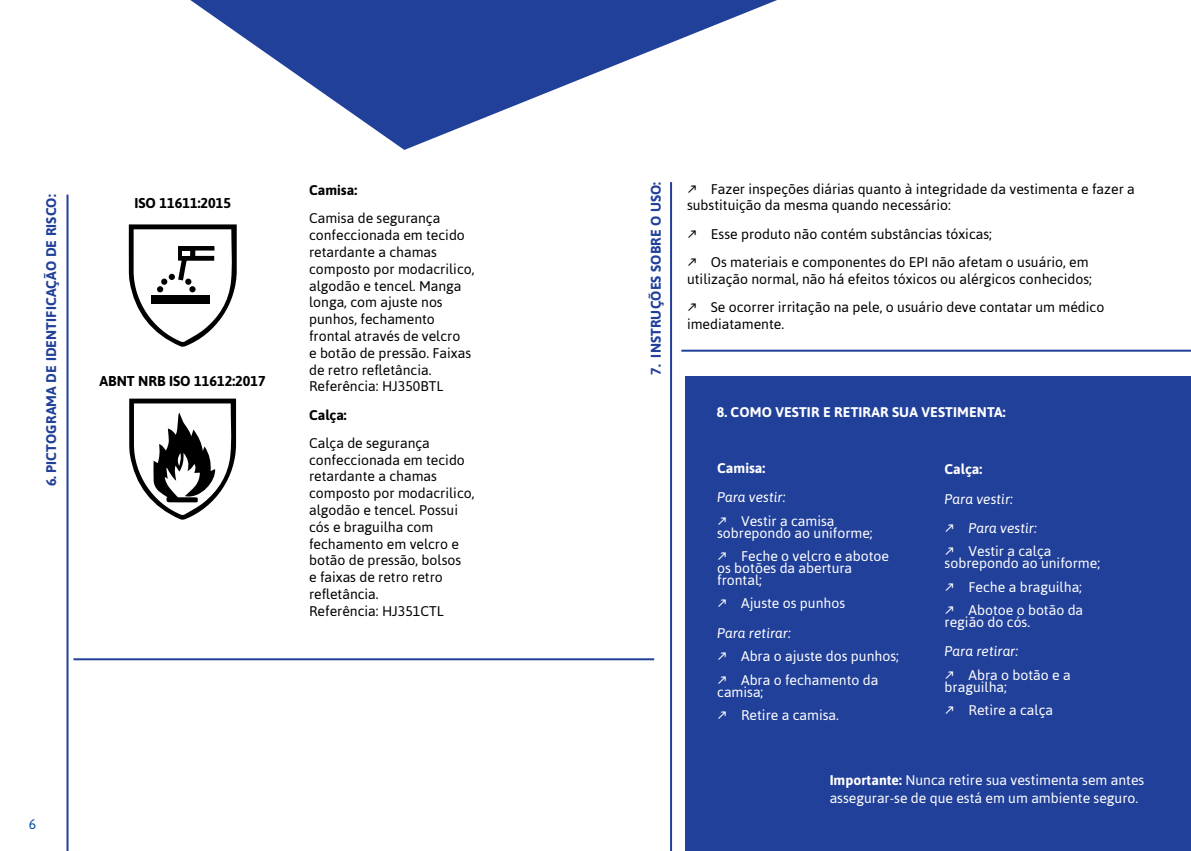
<style>
.page{position:relative;width:1191px;height:851px;background:#fff}
.page>*{position:absolute;margin:0;border:0;box-sizing:border-box;transform-origin:0 0}
.t1{font:700 14.2px "Asap";color:#000}
.t2{font:14px/16.8px "Asap";color:#000}
.t3{font:14px/12px "Asap";color:#fff}
.t4{font:700 14px "Asap";letter-spacing:.01em;color:#21409a}
.t5{font:italic 14px/29.4px "Asap";color:#fff}
.t6{font:700 14px "Asap";letter-spacing:.01em;color:#fff}
.t7{font:700 14px "Asap";color:#000}
.t8{font:14px "Asap";color:#034ea2}
.s1{font-weight:700}
</style>
<div class="page">
<div style="left:685px;top:376px;width:506px;height:474px;background:#21409a"></div>
<svg style="left:190px;top:0;width:587px;height:150px"></svg>
<hr style="left:66px;top:194px;width:2px;height:656px;background:#21409a">
<hr style="left:670px;top:182px;width:2px;height:668px;background:#21409a">
<hr style="left:681px;top:349px;width:510px;height:2px;background:#21409a">
<hr style="left:73px;top:658px;width:581px;height:2px;background:#21409a">
<svg style="left:129px;top:224px;width:108px;height:123px"></svg>
<svg style="left:129px;top:398px;width:107px;height:121px"></svg>
<p class="t4" style="left:41px;top:486px;width:293px;rotate:-90deg">6. PICTOGRAMA DE IDENTIFICAÇÃO DE RISCO:</p>
<p class="t1" style="left:134px;top:193px;width:98px">ISO 11611:2015</p>
<p class="t1" style="left:99px;top:371px;width:168px">ABNT NRB ISO 11612:2017</p>
<p class="t7" style="left:309px;top:180px;width:50px">Camisa:</p>
<p class="t2" style="left:309px;top:210px;width:167px">Camisa de segurança confeccionada em tecido retardante a chamas composto por modacrilico, algodão e tencel. Manga longa, com ajuste nos punhos, fechamento frontal através de velcro<br>e botão de pressão. Faixas de retro refletância.<br>Referência: HJ350BTL</p>
<p class="t7" style="left:309px;top:404px;width:39px">Calça:</p>
<p class="t2" style="left:309px;top:434px;width:167px">Calça de segurança confeccionada em tecido retardante a chamas composto por modacrilico, algodão e tencel. Possui cós e braguilha com fechamento em velcro e botão de pressão, bolsos<br>e faixas de retro retro refletância.<br>Referência: HJ351CTL</p>
<p class="t8" style="left:29px;top:816px;width:9px">6</p>
<p class="t4" style="left:646px;top:374px;width:194px;rotate:-90deg">7. INSTRUÇÕES SOBRE O USO:</p>
<p class="t2" style="left:687px;top:180px;width:449px;text-indent:24px">Fazer inspeções diárias quanto à integridade da vestimenta e fazer a substituição da mesma quando necessário:</p>
<p class="t2" style="left:711px;top:219px;width:379px;line-height:28.2px">Esse produto não contém substâncias tóxicas;<br>Os materiais e componentes do EPI não afetam o usuário, em</p>
<p class="t2" style="left:711px;top:264px;width:395px;line-height:28.2px;text-indent:-24px">utilização normal, não há efeitos tóxicos ou alérgicos conhecidos;<br>Se ocorrer irritação na pele, o usuário deve contatar um médico</p>
<p class="t2" style="left:687px;top:315px;width:99px">imediatamente.</p>
<p class="t6" style="left:717px;top:402px;width:290px">8. COMO VESTIR E RETIRAR SUA VESTIMENTA:</p>
<p class="t6" style="left:717px;top:458px;width:50px">Camisa:</p>
<p class="t5" style="left:717px;top:482px;width:70px">Para vestir:</p>
<p class="t3" style="left:717px;top:514px;width:157px;text-indent:24px">Vestir a camisa sobrepondo ao uniforme;</p>
<p class="t3" style="left:717px;top:550px;width:173px;text-indent:24px">Feche o velcro e abotoe os botões da abertura frontal;</p>
<p class="t3" style="left:741px;top:597px;width:106px">Ajuste os punhos</p>
<p class="t5" style="left:717px;top:617px;width:75px">Para retirar:</p>
<p class="t3" style="left:741px;top:644px;width:159px;line-height:23.4px">Abra o ajuste dos punhos;<br>Abra o fechamento da</p>
<p class="t3" style="left:741px;top:679px;width:99px;line-height:23.4px;text-indent:-24px">camisa;<br>Retire a camisa.</p>
<p class="t6" style="left:944px;top:459px;width:39px">Calça:</p>
<p class="t5" style="left:968px;top:483px;width:70px;text-indent:-24px">Para vestir:<br>Para vestir:</p>
<p class="t3" style="left:944px;top:545px;width:157px;text-indent:24px">Vestir a calça sobrepondo ao uniforme;</p>
<p class="t3" style="left:968px;top:574px;width:116px;line-height:23.4px">Feche a braguilha;<br>Abotoe o botão da</p>
<p class="t3" style="left:944px;top:616px;width:87px">região do cós.</p>
<p class="t5" style="left:944px;top:636px;width:75px">Para retirar:</p>
<p class="t3" style="left:944px;top:668px;width:128px;text-indent:24px">Abra o botão e a braguilha;</p>
<p class="t3" style="left:968px;top:704px;width:86px">Retire a calça</p>
<p class="t3" style="left:829px;top:770px;width:316px;line-height:18px"><span class="s1">Importante:</span> Nunca retire sua vestimenta sem antes assegurar-se de que está em um ambiente seguro.</p>
</div>
